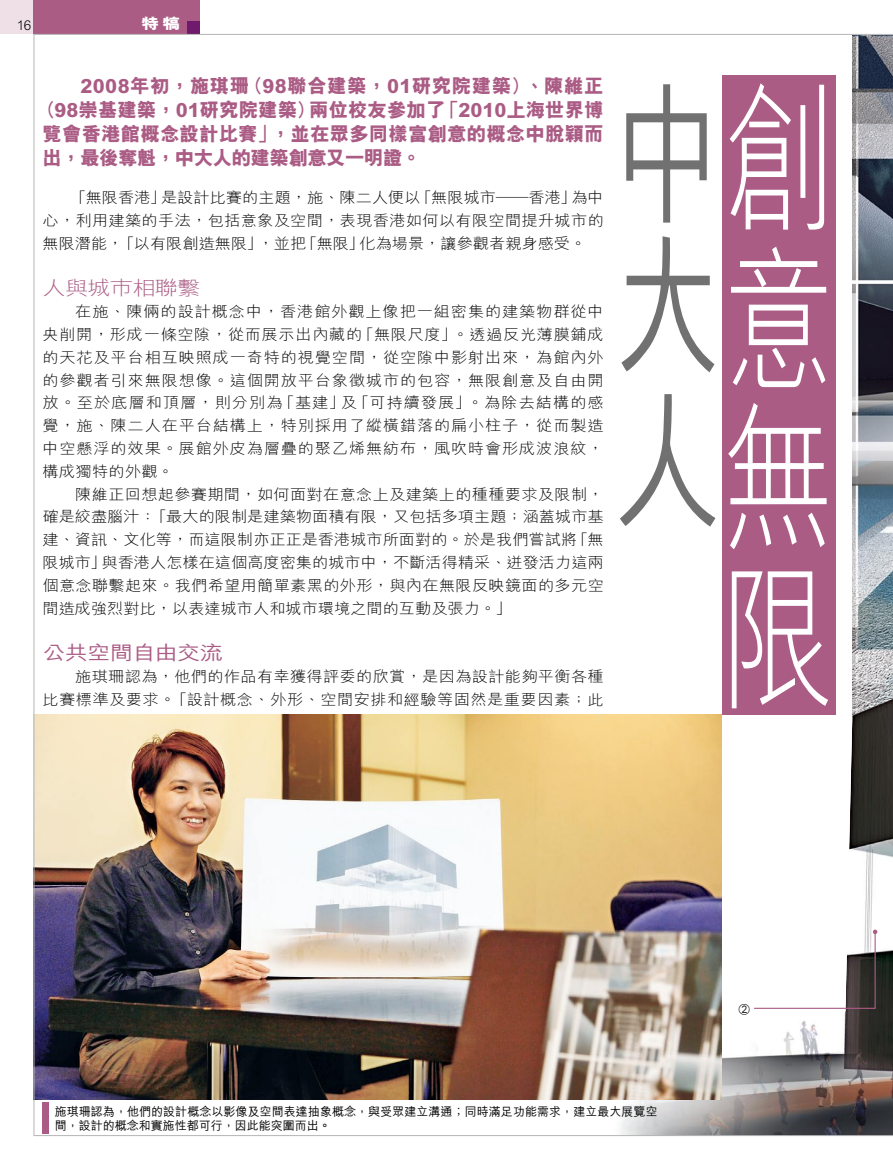
<style>
.page{position:relative;width:893px;height:1170px;background:#fff}
.page>*{position:absolute;margin:0;border:0;box-sizing:border-box;transform-origin:0 0}
.t1{font:158.85px/158.9px "M Hei Light HKSCS";color:#fff;text-align:justify;scale:.71 1}
.t2{font:153.3px/153.3px "M Hei Medium HKSCS";color:#727172;text-align:justify;scale:.71 1}
.t3{font:19.5px "M Hei Xbold HKSCS";letter-spacing:.005em;color:#ab5c85}
.t4{font:19.5px "M Hei Xbold HKSCS";letter-spacing:.025em;color:#ab5c85}
.t5{font:19.5px "M Hei Xbold HKSCS";letter-spacing:-.03em;color:#ab5c85}
.t6{font:19.5px "M Hei Medium HKSCS";letter-spacing:-.04em;color:#ab5c85;scale:1.2 1}
.t7{font:19.5px "M Hei Light HKSCS";letter-spacing:-.04em;color:#ab5c85;scale:1.2 1}
.t8{font:15px/22.8px "M Hei Light HKSCS";letter-spacing:.02em;color:#000;text-align:justify;scale:1.08 1}
.t9{font:15px "M Hei Light HKSCS";color:#000;scale:1.08 1}
.t10{font:15px "M Hei Light HKSCS";letter-spacing:.05em;color:#000;scale:1.08 1}
.t11{font:15px "M Hei Light HKSCS";letter-spacing:.04em;color:#000;scale:1.08 1}
.t12{font:15px "M Hei Light HKSCS";letter-spacing:.065em;color:#000;scale:1.08 1}
.t13{font:15px "M Hei Light HKSCS";letter-spacing:.055em;color:#000;scale:1.08 1}
.t14{font:15px "M Hei Xbold HKSCS";color:#fff;scale:1.2 1}
.t15{font:13.5px "M Hei Light HKSCS";color:#000}
.t16{font:12px/14.2px "M Hei Medium HKSCS";letter-spacing:.005em;color:#000}
.t17{font:12px "M Hei Bold HKSCS";color:#000}
</style>
<div class="page">
<div style="left:0;top:0;width:34px;height:34px;background:#efe0e8"></div>
<div style="left:34px;top:0;width:166px;height:34px;background:#ab5c85"></div>
<div style="left:188px;top:21px;width:12px;height:13px;background:#6f1a6c"></div>
<img style="left:34px;top:34px;width:859px;height:1101px">
<p class="t15" style="left:17px;top:16px;width:16px">16</p>
<p class="t14" style="left:141px;top:14px;width:35px">特犒</p>
<p class="t4" style="left:80px;top:73px;width:525px">2008年初，施琪珊（98聯合建築，01研究院建築）、陳維正</p>
<p class="t3" style="left:36px;top:97px;width:569px">（98崇基建築，01研究院建築）兩位校友參加了「2010上海世界博</p>
<p class="t3" style="left:43px;top:121px;width:563px">覽會香港館概念設計比賽」，並在眾多同樣富創意的概念中脫穎而</p>
<p class="t5" style="left:43px;top:145px;width:380px">出，最後奪魁，中大人的建築創意又一明證。</p>
<p class="t8" style="left:43px;top:185px;width:521px;text-indent:28px">「無限香港」是設計比賽的主題，施、陳二人便以「無限城市—香港」為中心，利用建築的手法，包括意象及空間，表現香港如何以有限空間提升城市的無限潛能，「以有限創造無限」，並把「無限」化為場景，讓參觀者親身感受。</p>
<p class="t7" style="left:43px;top:274px;width:133px">人與城巿相聯繫</p>
<p class="t13" style="left:75px;top:301px;width:491px">在施、陳倆的設計概念中，香港館外觀上像把一組密集的建築物群從中</p>
<p class="t11" style="left:43px;top:324px;width:521px">央削開，形成一條空隙，從而展示出內藏的「無限尺度」。透過反光薄膜鋪成</p>
<p class="t10" style="left:43px;top:346px;width:521px">的天花及平台相互映照成一奇特的視覺空間，從空隙中影射出來，為館內外</p>
<p class="t10" style="left:43px;top:369px;width:521px">的參觀者引來無限想像。這個開放平台象徵城市的包容，無限創意及自由開</p>
<p class="t12" style="left:43px;top:392px;width:521px">放。至於底層和頂層，則分別為「基建」及「可持續發展」。為除去結構的感</p>
<p class="t10" style="left:43px;top:415px;width:521px">覺，施、陳二人在平台結構上，特別採用了縱橫錯落的扁小柱子，從而製造</p>
<p class="t10" style="left:43px;top:438px;width:521px">中空懸浮的效果。展館外皮為層疊的聚乙烯無紡布，風吹時會形成波浪紋，</p>
<p class="t8" style="left:43px;top:459px;width:123px">構成獨特的外觀。</p>
<p class="t8" style="left:75px;top:482px;width:491px">陳維正回想起參賽期間，如何面對在意念上及建築上的種種要求及限制，</p>
<p class="t9" style="left:43px;top:506px;width:521px">確是絞盡腦汁：「最大的限制是建築物面積有限，又包括多項主題；涵蓋城市基</p>
<p class="t9" style="left:43px;top:529px;width:521px">建、資訊、文化等，而這限制亦正正是香港城市所面對的。於是我們嘗試將「無</p>
<p class="t9" style="left:43px;top:552px;width:521px">限城市」與香港人怎樣在這個高度密集的城市中，不斷活得精采、迸發活力這兩</p>
<p class="t8" style="left:43px;top:573px;width:521px">個意念聯繫起來。我們希望用簡單素黑的外形，與內在無限反映鏡面的多元空</p>
<p class="t9" style="left:43px;top:597px;width:436px">間造成強烈對比，以表達城市人和城市環境之間的互動及張力。」</p>
<p class="t6" style="left:43px;top:639px;width:152px">公共空間自由交流</p>
<p class="t8" style="left:43px;top:664px;width:521px;text-align:right">施琪珊認為，他們的作品有幸獲得評委的欣賞，是因為設計能夠平衡各種<br>比賽標準及要求。「設計概念、外形、空間安排和經驗等固然是重要因素；此</p>
<p class="t2" style="left:613px;top:68px;width:146px">中大人</p>
<p class="t1" style="left:722px;top:75px;width:151px">創意無限</p>
<p class="t17" style="left:738px;top:1000px;width:13px">②</p>
<p class="t16" style="left:55px;top:1102px;width:604px">施琪珊認為，他們的設計概念以影像及空間表達抽象概念，與受眾建立溝通；同時滿足功能需求，建立最大展覽空間，設計的概念和實施性都可行，因此能突圍而出。</p>
</div>
